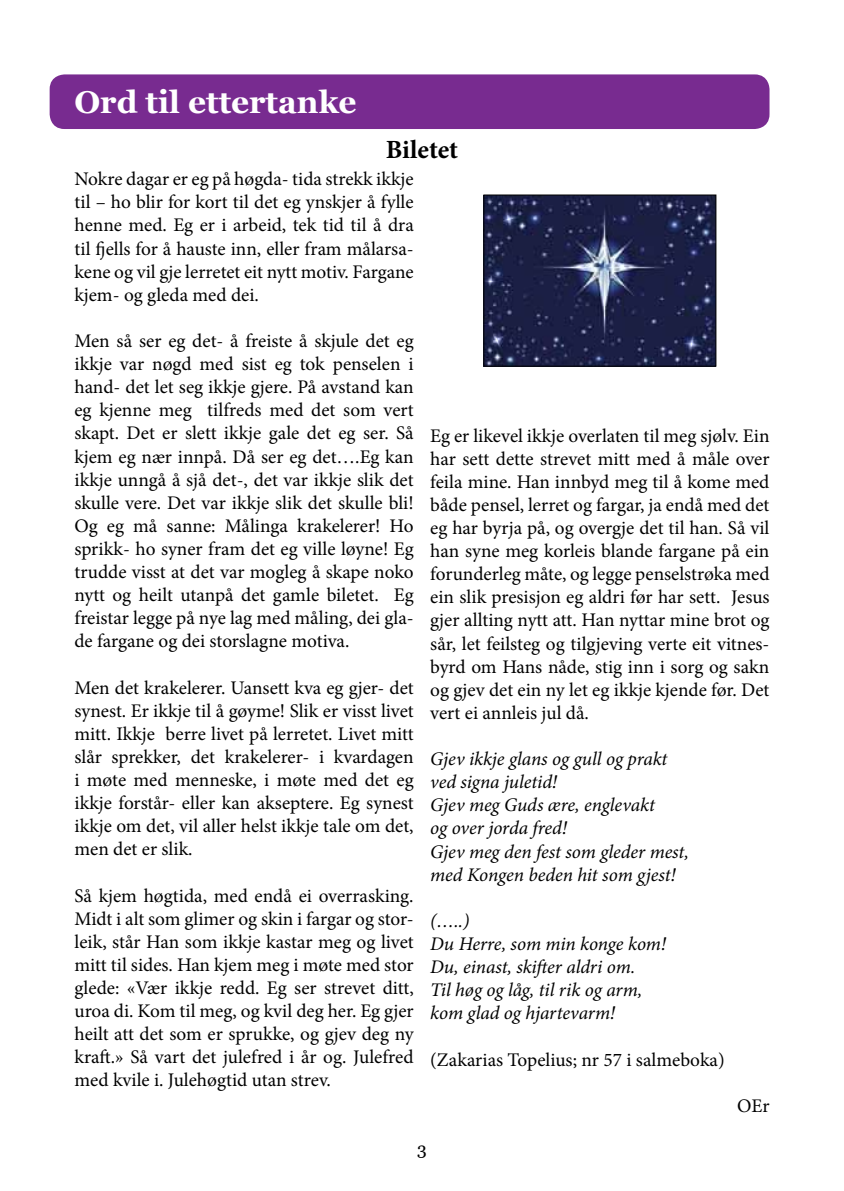
<style>
.page{position:relative;width:844px;height:1191px;background:#fff}
.page>*{position:absolute;margin:0;border:0;box-sizing:border-box;transform-origin:0 0}
.t1{font:700 31.5px "Georgia";color:#fff}
.t2{font:700 26.25px "Minion Pro";color:#000}
.t3{font:19.25px/23.1px "Minion Pro";color:#000;text-align:justify}
.t4{font:italic 19.25px/23.1px "Minion Pro";letter-spacing:-.005em;color:#000}
.t5{font:17.5px "Georgia";color:#000}
</style>
<div class="page">
<div style="left:50px;top:74px;width:719px;height:55px;background:#782b90;border-radius:15px"></div>
<img style="left:485px;top:196px;width:229px;height:168px">
<div style="left:483px;top:194px;width:233px;height:172px;border:1px solid #000"></div>
<h1 class="t1" style="left:74px;top:78px;width:283px">Ord til ettertanke</h1>
<h2 class="t2" style="left:385px;top:131px;width:74px">Biletet</h2>
<p class="t3" style="left:74px;top:168px;width:341px">Nokre dagar er eg på høgda- tida strekk ikkje til – ho blir for kort til det eg ynskjer å fylle henne med. Eg er i arbeid, tek tid til å dra til fjells for å hauste inn, eller fram målarsa&shy;kene og vil gje lerretet eit nytt motiv. Fargane kjem- og gleda med dei.</p>
<p class="t3" style="left:74px;top:329px;width:341px">Men så ser eg det- å freiste å skjule det eg ikkje var nøgd med sist eg tok penselen i hand- det let seg ikkje gjere. På avstand kan eg kjenne meg tilfreds med det som vert skapt. Det er slett ikkje gale det eg ser. Så kjem eg nær innpå. Då ser eg det….Eg kan ikkje unngå å sjå det-, det var ikkje slik det skulle vere. Det var ikkje slik det skulle bli!<br>Og eg må sanne: Målinga krakelerer! Ho sprikk- ho syner fram det eg ville løyne! Eg trudde visst at det var mogleg å skape noko nytt og heilt utanpå det gamle biletet. Eg freistar legge på nye lag med måling, dei gla&shy;de fargane og dei storslagne motiva.</p>
<p class="t3" style="left:74px;top:676px;width:341px">Men det krakelerer. Uansett kva eg gjer- det synest. Er ikkje til å gøyme! Slik er visst livet mitt. Ikkje berre livet på lerretet. Livet mitt slår sprekker, det krakelerer- i kvardagen i møte med menneske, i møte med det eg ikkje forstår- eller kan akseptere. Eg synest ikkje om det, vil aller helst ikkje tale om det, men det er slik.</p>
<p class="t3" style="left:74px;top:884px;width:341px">Så kjem høgtida, med endå ei overrasking.<br>Midt i alt som glimer og skin i fargar og stor&shy;leik, står Han som ikkje kastar meg og livet mitt til sides. Han kjem meg i møte med stor glede: «Vær ikkje redd. Eg ser strevet ditt, uroa di. Kom til meg, og kvil deg her. Eg gjer heilt att det som er sprukke, og gjev deg ny kraft.» Så vart det julefred i år og. Julefred med kvile i. Julehøgtid utan strev.</p>
<p class="t3" style="left:430px;top:424px;width:341px">Eg er likevel ikkje overlaten til meg sjølv. Ein har sett dette strevet mitt med å måle over feila mine. Han innbyd meg til å kome med både pensel, lerret og fargar, ja endå med det eg har byrja på, og overgje det til han. Så vil han syne meg korleis blande fargane på ein forunderleg måte, og legge penselstrøka med ein slik presisjon eg aldri før har sett. Jesus gjer allting nytt att. Han nyttar mine brot og sår, let feilsteg og tilgjeving verte eit vitnes&shy;byrd om Hans nåde, stig inn i sorg og sakn og gjev det ein ny let eg ikkje kjende før. Det vert ei annleis jul då.</p>
<p class="t4" style="left:430px;top:747px;width:260px">Gjev ikkje glans og gull og prakt ved signa juletid!<br>Gjev meg Guds ære, englevakt<br>og over jorda fred!<br>Gjev meg den fest som gleder mest, med Kongen beden hit som gjest!</p>
<p class="t4" style="left:430px;top:909px;width:237px">(…..)<br>Du Herre, som min konge kom!<br>Du, einast, skifter aldri om.<br>Til høg og låg, til rik og arm, kom glad og hjartevarm!</p>
<p class="t3" style="left:430px;top:1048px;width:296px">(Zakarias Topelius; nr 57 i salmeboka)</p>
<p class="t3" style="left:737px;top:1094px;width:34px">OEr</p>
<p class="t5" style="left:417px;top:1136px;width:11px">3</p>
</div>
